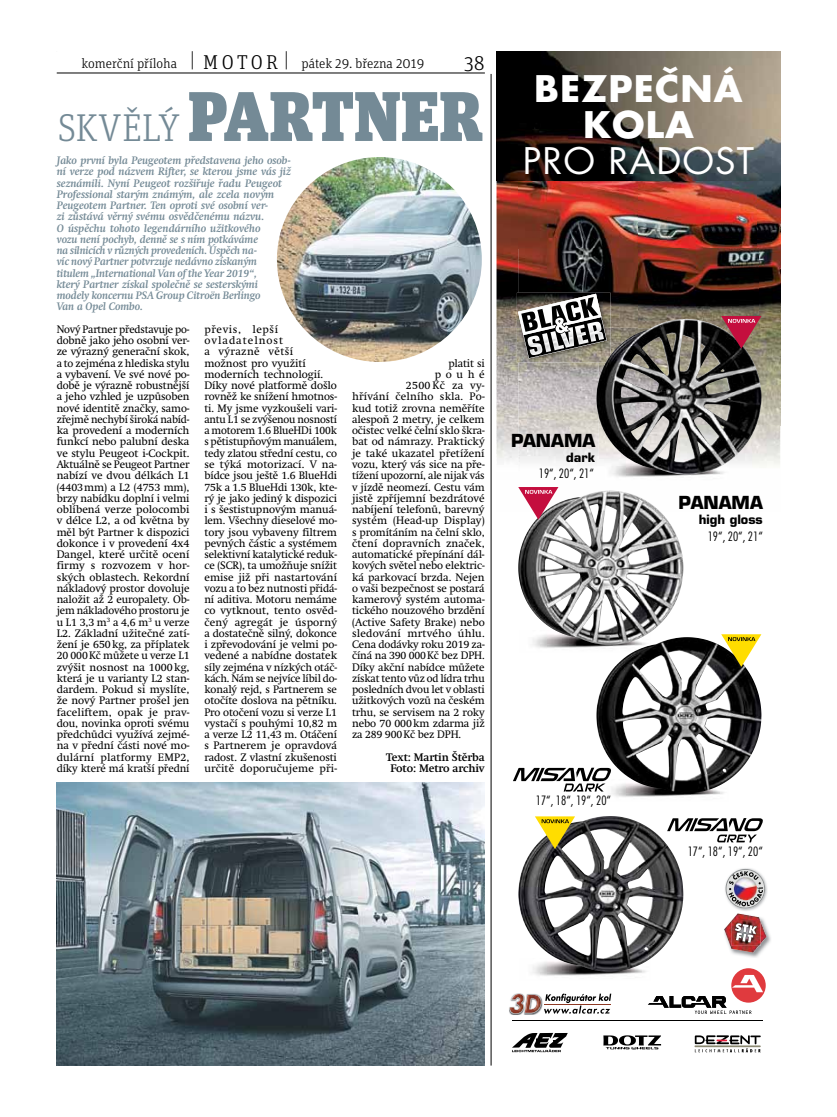
<style>
.page{position:relative;width:837px;height:1117px;background:#fff}
.page>*{position:absolute;margin:0;border:0;box-sizing:border-box;transform-origin:0 0}
.t1{font:900 70px "Unit Slab Pro";letter-spacing:-.005em;color:#748a96}
.t2{font:700 35.62px/35.6px "Futura CE";letter-spacing:.03em;color:#fff;text-align:center}
.t3{font:35.62px "Futura CE";letter-spacing:.03em;color:#fff}
.t4{font:300 20px "Unit Slab Pro";color:#000}
.t5{font:700 17.5px "Eurostile";color:#000}
.t6{font:300 13.75px "Unit Slab Pro";color:#000}
.t7{font:300 condensed 12.5px "Futura CE";color:#000}
.t8{font:700 12.5px "Eurostile";color:#000}
.t9{font:10.75px/11.2px "Metro Swift";letter-spacing:-.01em;color:#000;text-align:justify}
.t10{font:italic 700 10.75px/11.2px "Metro Swift";letter-spacing:-.005em;color:#748a96}
.t11{font:10.75px "Metro Swift";letter-spacing:.015em;color:#000}
.t12{font:700 10.75px/11.2px "Metro Swift";letter-spacing:-.01em;color:#000;text-align:center}
.t13{font:10.75px "Metro Swift";letter-spacing:.01em;color:#000}
.t14{font:10.75px "Metro Swift";letter-spacing:.02em;color:#000}
.t15{font:10.75px "Metro Swift";letter-spacing:.025em;color:#000}
.s1{font-family:"Gotham Narrow";font-size:20px}
.s2{font-size:20px}
.s3{font-weight:300;font-size:38.75px}
</style>
<div class="page">
<hr style="left:57px;top:73px;width:427px;height:1px;background:#000">
<hr style="left:490px;top:74px;width:1px;height:991px;background:#000">
<img style="left:57px;top:782px;width:427px;height:283px">
<img style="left:275px;top:155px;width:208px;height:208px;border-radius:104px">
<img style="left:496px;top:181px;width:22px;height:280px">
<img style="left:761px;top:328px;width:19px;height:138px">
<img style="left:518px;top:362px;width:78px;height:126px">
<img style="left:518px;top:181px;width:262px;height:147px">
<img style="left:496px;top:51px;width:284px;height:130px">
<img style="left:516px;top:293px;width:94px;height:69px">
<svg style="left:517px;top:294px;width:89px;height:64px"></svg>
<img style="left:766px;top:926px;width:5px;height:21px">
<img style="left:764px;top:921px;width:2px;height:28px">
<img style="left:764px;top:878px;width:3px;height:23px">
<img style="left:509px;top:1013px;width:29px;height:1px">
<img style="left:509px;top:994px;width:20px;height:19px">
<img style="left:511px;top:993px;width:11px;height:4px">
<svg style="left:509px;top:997px;width:13px;height:13px"></svg>
<div style="left:731px;top:967px;width:34px;height:35px;background:#e03a3e;border-radius:50%"></div>
<svg style="left:529px;top:868px;width:235px;height:145px"></svg>
<svg style="left:603px;top:1035px;width:57px;height:14px"></svg>
<svg style="left:694px;top:1035px;width:66px;height:17px"></svg>
<svg style="left:512px;top:1032px;width:55px;height:19px"></svg>
<hr style="left:512px;top:1020px;width:250px;height:1px;background:#000">
<img style="left:532px;top:644px;width:64px;height:4px">
<img style="left:518px;top:490px;width:165px;height:154px">
<svg style="left:518px;top:487px;width:40px;height:32px"></svg>
<img style="left:611px;top:792px;width:113px;height:5px">
<img style="left:596px;top:637px;width:165px;height:155px">
<svg style="left:721px;top:634px;width:40px;height:32px"></svg>
<img style="left:529px;top:971px;width:120px;height:9px">
<img style="left:518px;top:816px;width:165px;height:155px">
<svg style="left:534px;top:816px;width:41px;height:32px"></svg>
<img style="left:613px;top:474px;width:104px;height:3px">
<img style="left:596px;top:319px;width:165px;height:155px">
<svg style="left:721px;top:316px;width:40px;height:32px"></svg>
<svg style="left:513px;top:767px;width:98px;height:24px"></svg>
<svg style="left:667px;top:817px;width:96px;height:25px"></svg>
<p class="t6" style="left:81px;top:54px;width:344px">komerční příloha <span class="s1">|</span> <span class="s2">m o t o r</span> <span class="s1">|</span> pátek 29. března 2019</p>
<h3 class="t4" style="left:464px;top:50px;width:22px">38</h3>
<h1 class="t1" style="left:58px;top:64px;width:427px"><span class="s3">Skvělý</span> PARTNER</h1>
<p class="t10" style="left:57px;top:155px;width:235px">Jako první byla Peugeotem představena jeho osob&shy;ní verze pod názvem Rifter, se kterou jsme vás již seznámili. Nyní Peugeot rozšiřuje řadu Peugeot Professional starým známým, ale zcela novým Peugeotem Partner. Ten oproti své osobní ver-<br>zi zůstává věrný svému osvědčenému názvu.<br>O úspěchu tohoto legendárního užitkového<br>vozu není pochyb, denně se s ním potkáváme<br>na silnicích v různých provedeních. Úspěch na-<br>víc nový Partner potvrzuje nedávno získaným titulem „International Van of the Year 2019“,<br>který Partner získal společně se sesterskými modely koncernu PSA Group Citroën Berlingo<br>Van a Opel Combo.</p>
<p class="t9" style="left:57px;top:323px;width:134px">Nový Partner představuje po&shy;dobně jako jeho osobní ver&shy;ze výrazný generační skok, a to zejména z hlediska stylu a vybavení. Ve své nové po&shy;době je výrazně robustnější a jeho vzhled je uzpůsoben nové identitě značky, samo&shy;zřejmě nechybí široká nabíd&shy;ka provedení a moderních funkcí nebo palubní deska ve stylu Peugeot i-Cockpit.<br>Aktuálně se Peugeot Partner nabízí ve dvou délkách L1 (4403mm) a L2 (4753 mm), brzy nabídku doplní i velmi oblíbená verze polocombi v délce L2, a od května by měl být Partner k dispozici dokonce i v provedení 4x4<br>Dangel, které určitě ocení firmy s rozvozem v hor&shy;ských oblastech. Rekordní nákladový prostor dovoluje naložit až 2 europalety. Ob&shy;jem nákladového prostoru je u L1 3,3 m<sup>3</sup> a 4,6 m<sup>3</sup> u verze L2. Základní užitečné zatí&shy;žení je 650kg, za příplatek 20 000Kč můžete u verze L1 zvýšit nosnost na 1000kg, která je u varianty L2 stan&shy;dardem. Pokud si myslíte, že nový Partner prošel jen faceliftem, opak je prav&shy;dou, novinka oproti svému předchůdci využívá zejmé&shy;na v přední části nové mo&shy;dulární platformy EMP2, díky které má kratší přední</p>
<p class="t9" style="left:204px;top:323px;width:134px;text-align:left">převis, lepší ovladatelnost<br>a výrazně větší možnost pro využití moderních technologií.<br>Díky nové platformě došlo rovněž ke snížení hmotnos&shy;ti. My jsme vyzkoušeli vari&shy;antu L1 se zvýšenou nosností a motorem 1.6 BlueHDi 100k s pětistupňovým manuálem, tedy zlatou střední cestu, co se týká motorizací. V na&shy;bídce jsou ještě 1.6 BlueHdi<br>75k a 1.5 BlueHdi 130k, kte&shy;rý je jako jediný k dispozici i s šestistupnovým manuá&shy;lem. Všechny dieselové mo&shy;tory jsou vybaveny filtrem pevných částic a systémem selektivní katalytické reduk&shy;ce (SCR), ta umožňuje snížit emise již při nastartování vozu a to bez nutnosti přidá&shy;ní aditiva. Motoru nemáme co vytknout, tento osvěd&shy;čený agregát je úsporný a dostatečně silný, dokonce i zpřevodování je velmi po&shy;vedené a nabídne dostatek síly zejména v nízkých otáč&shy;kách. Nám se nejvíce líbil do&shy;konalý rejd, s Partnerem se otočíte doslova na pětníku.<br>Pro otočení vozu si verze L1 vystačí s pouhými 10,82 m a verze L2 11,43 m. Otáčení s Partnerem je opravdová radost. Z vlastní zkušenosti určitě doporučujeme při-</p>
<p class="t9" style="left:448px;top:357px;width:38px">platit si</p>
<p class="t9" style="left:434px;top:368px;width:51px">pouhé</p>
<p class="t15" style="left:406px;top:379px;width:80px">2500 Kč za vy-</p>
<p class="t11" style="left:352px;top:390px;width:134px">hřívání čelního skla. Po-</p>
<p class="t9" style="left:352px;top:402px;width:134px">kud totiž zrovna neměříte</p>
<p class="t9" style="left:352px;top:413px;width:134px">alespoň 2 metry, je celkem</p>
<p class="t9" style="left:352px;top:425px;width:134px">očistec velké čelní sklo škra-</p>
<p class="t9" style="left:352px;top:436px;width:134px">bat od námrazy. Praktický</p>
<p class="t9" style="left:352px;top:447px;width:134px">je také ukazatel přetížení</p>
<p class="t9" style="left:352px;top:458px;width:134px">vozu, který vás sice na pře-</p>
<p class="t9" style="left:352px;top:470px;width:134px">tížení upozorní, ale nijak vás</p>
<p class="t9" style="left:352px;top:481px;width:134px">v jízdě neomezí. Cestu vám</p>
<p class="t9" style="left:352px;top:492px;width:134px">jistě zpříjemní bezdrátové</p>
<p class="t9" style="left:352px;top:503px;width:134px">nabíjení telefonů, barevný</p>
<p class="t11" style="left:352px;top:514px;width:134px">systém (Head-up Display)</p>
<p class="t9" style="left:352px;top:526px;width:134px">s promítáním na čelní sklo,</p>
<p class="t13" style="left:352px;top:536px;width:134px">čtení dopravních značek,</p>
<p class="t9" style="left:352px;top:548px;width:134px">automatické přepínání dál-</p>
<p class="t9" style="left:352px;top:560px;width:134px">kových světel nebo elektric-</p>
<p class="t9" style="left:352px;top:571px;width:134px">ká parkovací brzda. Nejen</p>
<p class="t9" style="left:352px;top:582px;width:134px">o vaši bezpečnost se postará</p>
<p class="t9" style="left:352px;top:593px;width:134px">kamerový systém automa-</p>
<p class="t9" style="left:352px;top:605px;width:134px">tického nouzového brzdění</p>
<p class="t9" style="left:352px;top:616px;width:134px">(Active Safety Brake) nebo</p>
<p class="t14" style="left:352px;top:627px;width:134px">sledování mrtvého úhlu.</p>
<p class="t9" style="left:352px;top:638px;width:134px">Cena dodávky roku 2019 za-</p>
<p class="t9" style="left:352px;top:650px;width:134px">číná na 390 000Kč bez DPH.</p>
<p class="t9" style="left:352px;top:661px;width:134px">Díky akční nabídce můžete</p>
<p class="t9" style="left:352px;top:672px;width:134px">získat tento vůz od lídra trhu</p>
<p class="t9" style="left:352px;top:683px;width:134px">posledních dvou let v oblasti</p>
<p class="t9" style="left:352px;top:695px;width:134px">užitkových vozů na českém</p>
<p class="t9" style="left:352px;top:706px;width:134px">trhu, se servisem na 2 roky</p>
<p class="t9" style="left:352px;top:717px;width:134px">nebo 70 000km zdarma již</p>
<p class="t9" style="left:352px;top:728px;width:111px">za 289 900Kč bez DPH.</p>
<p class="t12" style="left:386px;top:751px;width:100px">Text: Martin Štěrba<br>Foto: Metro archiv</p>
<h2 class="t2" style="left:534px;top:71px;width:210px">BEZPEČNÁ<br>KOLA</h2>
<h2 class="t3" style="left:522px;top:139px;width:233px">PRO RADOST</h2>
<h3 class="t5" style="left:511px;top:430px;width:86px">PANAMA</h3>
<p class="t8" style="left:566px;top:450px;width:30px">dark</p>
<p class="t7" style="left:538px;top:466px;width:57px">19“, 20“, 21“</p>
<h3 class="t5" style="left:678px;top:492px;width:86px">PANAMA</h3>
<p class="t8" style="left:698px;top:512px;width:66px">high gloss</p>
<p class="t7" style="left:707px;top:528px;width:57px">19“, 20“, 21“</p>
<p class="t7" style="left:535px;top:792px;width:77px">17“, 18“, 19“, 20“</p>
<p class="t7" style="left:687px;top:843px;width:77px">17“, 18“, 19“, 20“</p>
</div>
